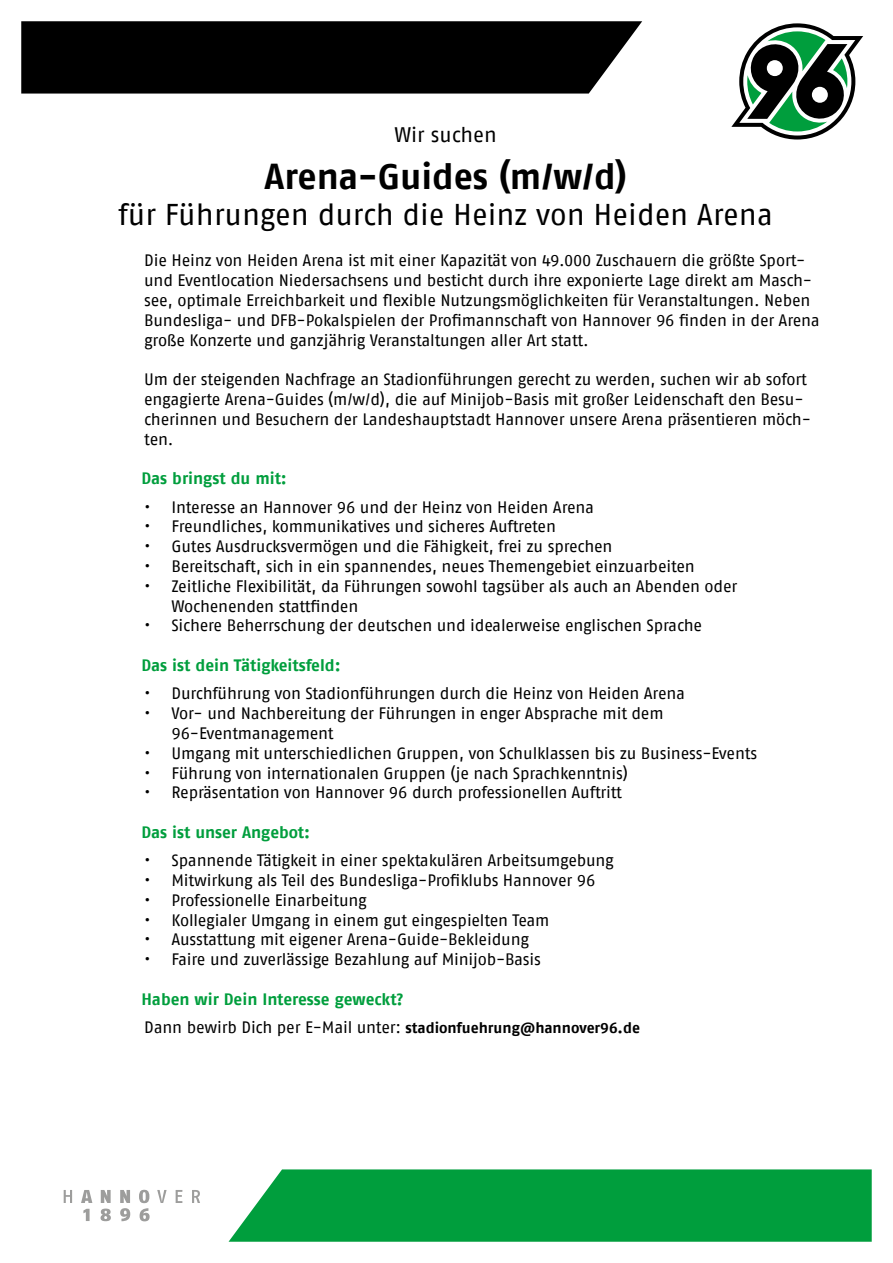
<style>
.page{position:relative;width:893px;height:1263px;background:#fff}
.page>*{position:absolute;margin:0;border:0;box-sizing:border-box;transform-origin:0 0}
.t1{font:36px "Fago No Bold Lf";color:#000}
.t2{font:30px "Fago No Regular LF";letter-spacing:-.005em;color:#000}
.t3{font:21px "Fago No Regular LF";color:#000}
.t4{font:16.5px/19.8px "Fago No Regular LF";letter-spacing:-.015em;color:#000}
.t5{font:16.5px "Fago No Bold Lf";letter-spacing:-.005em;color:#009e3d}
.s1{font-family:"Fago No Bold Lf";font-size:15px}
</style>
<div class="page">
<div style="left:229px;top:1169px;width:643px;height:73px;background:#009e3d"></div>
<svg style="left:21px;top:21px;width:621px;height:73px;background:#0d0d0d"></svg>
<svg style="left:731px;top:23px;width:132px;height:117px"></svg>
<svg style="left:64px;top:1190px;width:136px;height:31px"></svg>
<p class="t3" style="left:394px;top:123px;width:104px">Wir suchen</p>
<p class="t1" style="left:265px;top:156px;width:364px">Arena-Guides (m/w/d)</p>
<p class="t2" style="left:118px;top:198px;width:656px">für Führungen durch die Heinz von Heiden Arena</p>
<p class="t4" style="left:144px;top:251px;width:677px">Die Heinz von Heiden Arena ist mit einer Kapazität von 49.000 Zuschauern die größte Sport&shy;und Eventlocation Niedersachsens und besticht durch ihre exponierte Lage direkt am Masch&shy;see, optimale Erreichbarkeit und flexible Nutzungsmöglichkeiten für Veranstaltungen. Neben Bundesliga- und DFB-Pokalspielen der Profimannschaft von Hannover 96 finden in der Arena große Konzerte und ganzjährig Veranstaltungen aller Art statt.</p>
<p class="t4" style="left:144px;top:369px;width:668px">Um der steigenden Nachfrage an Stadionführungen gerecht zu werden, suchen wir ab sofort engagierte Arena-Guides (m/w/d), die auf Minijob-Basis mit großer Leidenschaft den Besu&shy;cherinnen und Besuchern der Landeshauptstadt Hannover unsere Arena präsentieren möch&shy;ten.</p>
<p class="t5" style="left:141px;top:469px;width:147px">Das bringst du mit:</p>
<p class="t4" style="left:144px;top:497px;width:451px">• Interesse an Hannover 96 und der Heinz von Heiden Arena</p>
<p class="t4" style="left:144px;top:517px;width:413px">• Freundliches, kommunikatives und sicheres Auftreten</p>
<p class="t4" style="left:144px;top:536px;width:470px">• Gutes Ausdrucksvermögen und die Fähigkeit, frei zu sprechen</p>
<p class="t4" style="left:144px;top:556px;width:552px">• Bereitschaft, sich in ein spannendes, neues Themengebiet einzuarbeiten</p>
<p class="t4" style="left:171px;top:576px;width:568px;text-indent:-27px">• Zeitliche Flexibilität, da Führungen sowohl tagsüber als auch an Abenden oder<br>Wochenenden stattfinden</p>
<p class="t4" style="left:144px;top:616px;width:560px">• Sichere Beherrschung der deutschen und idealerweise englischen Sprache</p>
<p class="t5" style="left:141px;top:655px;width:201px">Das ist dein Tätigkeitsfeld:</p>
<p class="t4" style="left:144px;top:683px;width:542px">• Durchführung von Stadionführungen durch die Heinz von Heiden Arena</p>
<p class="t4" style="left:171px;top:703px;width:494px;text-indent:-27px">• Vor- und Nachbereitung der Führungen in enger Absprache mit dem<br>96-Eventmanagement</p>
<p class="t4" style="left:144px;top:743px;width:614px">• Umgang mit unterschiedlichen Gruppen, von Schulklassen bis zu Business-Events</p>
<p class="t4" style="left:144px;top:763px;width:485px">• Führung von internationalen Gruppen (je nach Sprachkenntnis)</p>
<p class="t4" style="left:144px;top:782px;width:479px">• Repräsentation von Hannover 96 durch professionellen Auftritt</p>
<p class="t5" style="left:141px;top:822px;width:170px">Das ist unser Angebot:</p>
<p class="t4" style="left:144px;top:850px;width:471px">• Spannende Tätigkeit in einer spektakulären Arbeitsumgebung</p>
<p class="t4" style="left:144px;top:870px;width:453px">• Mitwirkung als Teil des Bundesliga-Profiklubs Hannover 96</p>
<p class="t4" style="left:144px;top:890px;width:224px">• Professionelle Einarbeitung</p>
<p class="t4" style="left:144px;top:910px;width:407px">• Kollegialer Umgang in einem gut eingespielten Team</p>
<p class="t4" style="left:144px;top:930px;width:386px">• Ausstattung mit eigener Arena-Guide-Bekleidung</p>
<p class="t4" style="left:144px;top:949px;width:398px">• Faire und zuverlässige Bezahlung auf Minijob-Basis</p>
<p class="t5" style="left:141px;top:989px;width:264px">Haben wir Dein Interesse geweckt?</p>
<p class="t4" style="left:144px;top:1017px;width:497px">Dann bewirb Dich per E-Mail unter: <span class="s1">stadionfuehrung@hannover96.de</span></p>
</div>
